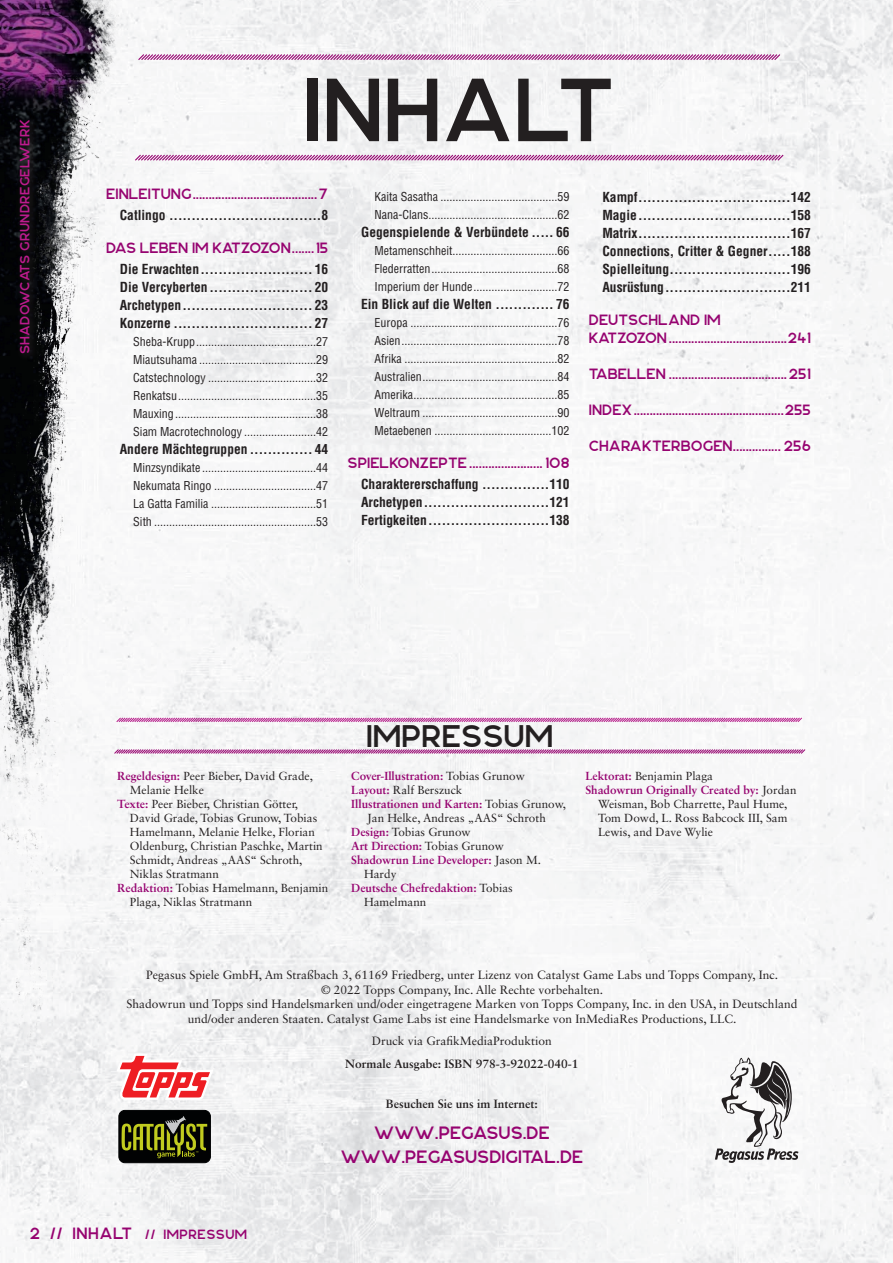
<style>
.page{position:relative;width:893px;height:1263px;background:#fff}
.page>*{position:absolute;margin:0;border:0;box-sizing:border-box;transform-origin:0 0}
.t1{font:90px "Njord";color:#231f20}
.t2{font:31.5px "Njord";color:#231f20}
.t3{font:18px/24px "Njord";letter-spacing:-.025em;color:#960370}
.t4{font:15px/18px "Njord";color:#960370}
.t5{font:700 13.5px/18px "Switzerland Condensed";color:#231f20;text-align:justify}
.t6{font:13.5px "Njord";letter-spacing:.02em;color:#bc1b8d}
.t7{font:13.5px "Njord";letter-spacing:.03em;color:#960370}
.t8{font:12px/18px "Switzerland Condensed";color:#231f20;text-align:justify}
.t9{font:12px/14.4px "Sabon LT Std";color:#231f20;text-align:center}
.t10{font:700 12px "Sabon LT Std";color:#231f20}
.t11{font:11.7px "Sabon LT Std";color:#231f20}
.t12{font:700 11.7px "Sabon LT Std";color:#960370}
.s1{font-weight:700;color:#960370}
.s2{font-weight:400;color:#231f20}
.s3{font-size:16.5px}
</style>
<div class="page">
<img style="left:0;top:1162px;width:893px;height:101px">
<div style="left:109px;top:1100px;width:111px;height:73px;background:#fff;opacity:.75"></div>
<img style="left:0;top:0;width:893px;height:1162px">
<div style="left:16px;top:116px;width:23px;height:246px;background:#231f20;opacity:.5"></div>
<p class="t6" style="left:17px;top:354px;width:237px;rotate:-90deg">SHADOWCATS GRUNDREGELWERK</p>
<h1 class="t1" style="left:303px;top:55px;width:313px">INHALT</h1>
<p class="t4" style="left:106px;top:184px;width:223px">EINLEITUNG.......................................7</p>
<p class="t5" style="left:120px;top:206px;width:210px">Catlingo ..................................8</p>
<p class="t4" style="left:106px;top:238px;width:224px">DAS LEBEN IM KATZOZON.......15</p>
<p class="t5" style="left:120px;top:260px;width:210px">Die Erwachten......................... 16<br>Die Vercyberten ....................... 20<br>Archetypen............................. 23<br>Konzerne ............................... 27</p>
<p class="t8" style="left:133px;top:332px;width:197px">Sheba-Krupp........................................27<br>Miautsuhama .......................................29<br>Catstechnology ....................................32<br>Renkatsu..............................................35<br>Mauxing...............................................38<br>Siam Macrotechnology ........................42</p>
<p class="t5" style="left:120px;top:440px;width:210px">Andere Mächtegruppen .............. 44</p>
<p class="t8" style="left:133px;top:458px;width:197px">Minzsyndikate ......................................44<br>Nekumata Ringo ..................................47<br>La Gatta Familia ...................................51<br>Sith ......................................................53</p>
<p class="t8" style="left:375px;top:188px;width:196px">Kaita Sasatha .......................................59<br>Nana-Clans...........................................62</p>
<p class="t5" style="left:361px;top:223px;width:210px">Gegenspielende &amp; Verbündete ..... 66</p>
<p class="t8" style="left:375px;top:242px;width:196px">Metamenschheit...................................66<br>Flederratten..........................................68<br>Imperium der Hunde............................72</p>
<p class="t5" style="left:361px;top:295px;width:210px">Ein Blick auf die Welten ............. 76</p>
<p class="t8" style="left:375px;top:314px;width:196px">Europa .................................................76<br>Asien....................................................78<br>Afrika ...................................................82<br>Australien.............................................84<br>Amerika................................................85<br>Weltraum .............................................90<br>Metaebenen .......................................102</p>
<p class="t4" style="left:348px;top:453px;width:223px">SPIELKONZEPTE....................... 108</p>
<p class="t5" style="left:361px;top:475px;width:210px">Charaktererschaffung ...............110<br>Archetypen............................121<br>Fertigkeiten...........................138</p>
<p class="t5" style="left:602px;top:188px;width:210px">Kampf..................................142<br>Magie..................................158<br>Matrix..................................167<br>Connections, Critter &amp; Gegner.....188<br>Spielleitung...........................196<br>Ausrüstung............................211</p>
<p class="t4" style="left:589px;top:310px;width:224px">DEUTSCHLAND IM<br>KATZOZON.....................................241</p>
<p class="t4" style="left:589px;top:364px;width:224px">TABELLEN .....................................251</p>
<p class="t4" style="left:589px;top:400px;width:224px">INDEX...............................................255</p>
<p class="t4" style="left:589px;top:436px;width:224px">CHARAKTERBOGEN............... 256</p>
<p class="t11" style="left:117px;top:769px;width:197px"><span class="s1">Regeldesign:</span> Peer Bieber, David Grade,</p>
<p class="t11" style="left:130px;top:783px;width:76px">Melanie Helke</p>
<p class="t11" style="left:117px;top:797px;width:183px"><span class="s1">Texte:</span> Peer Bieber, Christian Götter,</p>
<p class="t11" style="left:130px;top:811px;width:189px">David Grade, Tobias Grunow, Tobias</p>
<p class="t11" style="left:130px;top:825px;width:187px">Hamelmann, Melanie Helke, Florian</p>
<p class="t11" style="left:130px;top:839px;width:194px">Oldenburg, Christian Paschke, Martin</p>
<p class="t11" style="left:130px;top:853px;width:174px">Schmidt, Andreas „AAS“ Schroth,</p>
<p class="t11" style="left:130px;top:867px;width:91px">Niklas Stratmann</p>
<p class="t11" style="left:117px;top:881px;width:213px"><span class="s1">Redaktion:</span> Tobias Hamelmann, Benjamin</p>
<p class="t11" style="left:130px;top:895px;width:124px">Plaga, Niklas Stratmann</p>
<h2 class="t2" style="left:366px;top:717px;width:189px">IMPRESSUM</h2>
<p class="t12" style="left:351px;top:768px;width:175px">Cover-Illustration: <span class="s2">Tobias Grunow</span></p>
<p class="t11" style="left:351px;top:783px;width:113px"><span class="s1">Layout:</span> Ralf Berszuck</p>
<p class="t12" style="left:351px;top:796px;width:216px">Illustrationen und Karten: <span class="s2">Tobias Grunow,</span></p>
<p class="t11" style="left:367px;top:811px;width:180px">Jan Helke, Andreas „AAS“ Schroth</p>
<p class="t11" style="left:351px;top:825px;width:121px"><span class="s1">Design:</span> Tobias Grunow</p>
<p class="t12" style="left:351px;top:838px;width:154px">Art Direction: <span class="s2">Tobias Grunow</span></p>
<p class="t12" style="left:351px;top:853px;width:191px">Shadowrun Line Developer: <span class="s2">Jason M.</span></p>
<p class="t11" style="left:364px;top:867px;width:34px">Hardy</p>
<p class="t12" style="left:351px;top:881px;width:163px">Deutsche Chefredaktion: <span class="s2">Tobias</span></p>
<p class="t11" style="left:364px;top:895px;width:64px">Hamelmann</p>
<p class="t11" style="left:585px;top:769px;width:129px"><span class="s1">Lektorat:</span> Benjamin Plaga</p>
<p class="t12" style="left:585px;top:782px;width:213px">Shadowrun Originally Created by: <span class="s2">Jordan</span></p>
<p class="t11" style="left:598px;top:797px;width:191px">Weisman, Bob Charrette, Paul Hume,</p>
<p class="t11" style="left:598px;top:811px;width:191px">Tom Dowd, L. Ross Babcock III, Sam</p>
<p class="t11" style="left:598px;top:825px;width:116px">Lewis, and Dave Wylie</p>
<p class="t9" style="left:126px;top:968px;width:672px">Pegasus Spiele GmbH, Am Straßbach 3, 61169 Friedberg, unter Lizenz von Catalyst Game Labs und Topps Company, Inc.<br>© 2022 Topps Company, Inc. Alle Rechte vorbehalten.<br>Shadowrun und Topps sind Handelsmarken und/oder eingetragene Marken von Topps Company, Inc. in den USA, in Deutschland und/oder anderen Staaten. Catalyst Game Labs ist eine Handelsmarke von InMediaRes Productions, LLC.</p>
<p class="t9" style="left:372px;top:1034px;width:182px">Druck via GrafikMediaProduktion</p>
<p class="t10" style="left:345px;top:1057px;width:235px">Normale Ausgabe: ISBN 978-3-92022-040-1</p>
<p class="t10" style="left:386px;top:1097px;width:153px">Besuchen Sie uns im Internet:</p>
<h3 class="t3" style="left:340px;top:1120px;width:198px;text-indent:33px">WWW.PEGAS US.DE<br>WWW.PEGAS USDIGITAL</h3>
<h3 class="t3" style="left:556px;top:1144px;width:16px">.DE</h3>
<p class="t7" style="left:30px;top:1226px;width:219px"><span class="s3">2 // INHALT</span> // IMPRESSUM</p>
</div>
